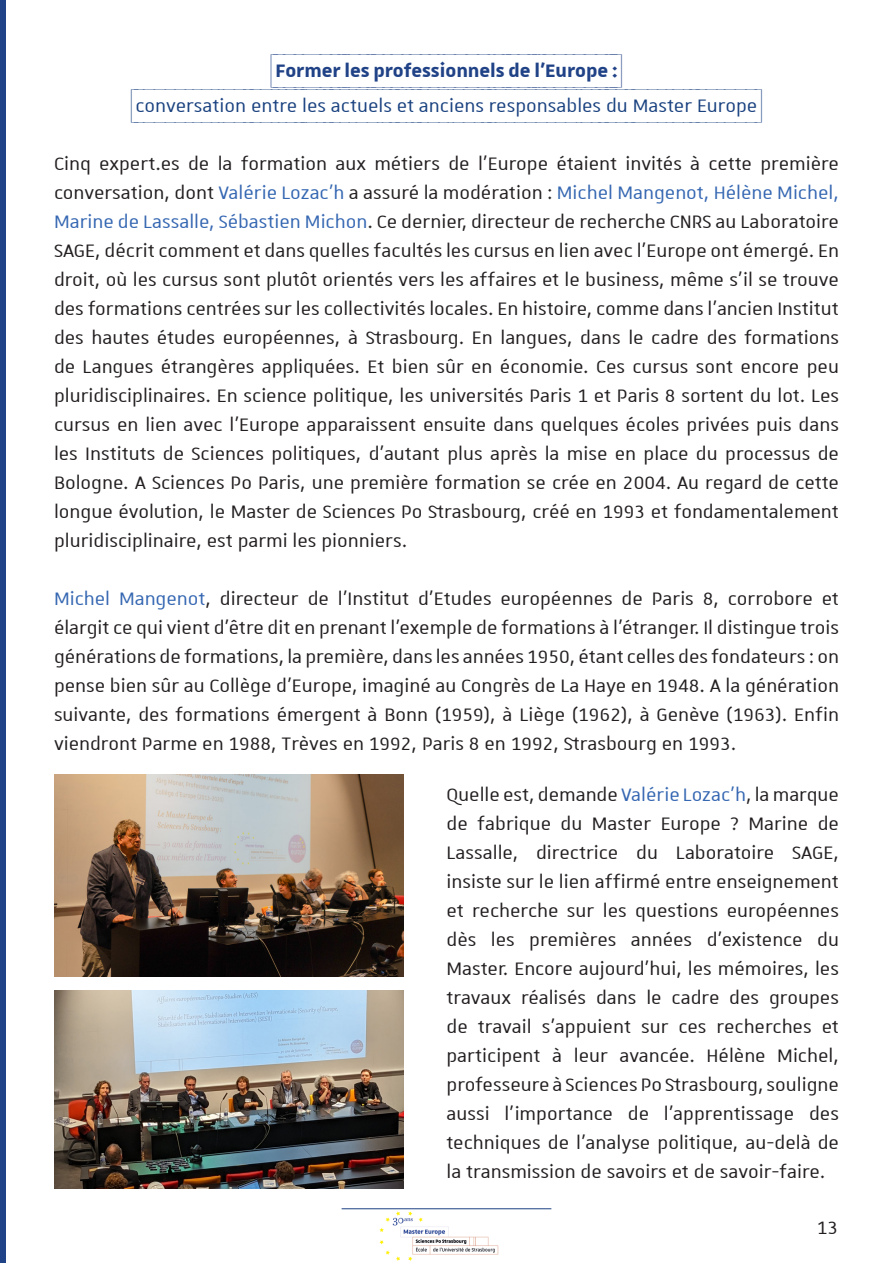
<style>
.page{position:relative;width:893px;height:1263px;background:#fff}
.page>*{position:absolute;margin:0;border:0;box-sizing:border-box;transform-origin:0 0}
.t1{font:24.15px/29px "Unistra A";color:#231f20;text-align:justify}
.t2{font:24.15px "Unistra Encadre";color:#1a4280}
.Titre_principal{font:700 24.15px "Unistra Encadre";color:#204286}
.t3{font:24px "Unistra A";color:#231f20}
.s1{color:#3567b2}
</style>
<div class="page">
<div style="left:0;top:0;width:6px;height:1263px;background:#204286"></div>
<img style="left:379px;top:1211px;width:120px;height:50px">
<hr style="left:342px;top:1208px;width:209px;height:1px;background:#1c4283">
<img style="left:54px;top:990px;width:350px;height:198px">
<img style="left:54px;top:774px;width:350px;height:203px">
<p class="Titre_principal" style="left:271px;top:54px;width:352px">(FORMER_LES_PROFESSIONNELS_DE_L’EUROPE_:)</p>
<p class="t2" style="left:131px;top:89px;width:632px">(CONVERSATION_ENTRE_LES_ACTUELS_ET_ANCIENS_RESPONSABLES_DU_MASTER_EUROPE)</p>
<p class="t1" style="left:54px;top:149px;width:787px">Cinq expert.es de la formation aux métiers de l’Europe étaient invités à cette première conversation, dont <span class="s1">Valérie Lozac’h</span> a assuré la modération : <span class="s1">Michel Mangenot, Hélène Michel, Marine de Lassalle, Sébastien Michon</span>. Ce dernier, directeur de recherche CNRS au Laboratoire SAGE, décrit comment et dans quelles facultés les cursus en lien avec l’Europe ont émergé. En droit, où les cursus sont plutôt orientés vers les affaires et le business, même s’il se trouve des formations centrées sur les collectivités locales. En histoire, comme dans l’ancien Institut des hautes études européennes, à Strasbourg. En langues, dans le cadre des formations de Langues étrangères appliquées. Et bien sûr en économie. Ces cursus sont encore peu pluridisciplinaires. En science politique, les universités Paris 1 et Paris 8 sortent du lot. Les cursus en lien avec l’Europe apparaissent ensuite dans quelques écoles privées puis dans les Instituts de Sciences politiques, d’autant plus après la mise en place du processus de Bologne. A Sciences Po Paris, une première formation se crée en 2004. Au regard de cette longue évolution, le Master de Sciences Po Strasbourg, créé en 1993 et fondamentalement pluridisciplinaire, est parmi les pionniers.</p>
<p class="t1" style="left:54px;top:583px;width:786px"><span class="s1">Michel Mangenot</span>, directeur de l’Institut d’Etudes européennes de Paris 8, corrobore et élargit ce qui vient d’être dit en prenant l’exemple de formations à l’étranger. Il distingue trois générations de formations, la première, dans les années 1950, étant celles des fondateurs : on pense bien sûr au Collège d’Europe, imaginé au Congrès de La Haye en 1948. A la génération suivante, des formations émergent à Bonn (1959), à Liège (1962), à Genève (1963). Enfin viendront Parme en 1988, Trèves en 1992, Paris 8 en 1992, Strasbourg en 1993.</p>
<p class="t1" style="left:446px;top:780px;width:394px">Quelle est, demande <span class="s1">Valérie Lozac’h</span>, la marque de fabrique du Master Europe ? Marine de Lassalle, directrice du Laboratoire SAGE, insiste sur le lien affirmé entre enseignement et recherche sur les questions européennes dès les premières années d’existence du Master. Encore aujourd’hui, les mémoires, les travaux réalisés dans le cadre des groupes de travail s’appuient sur ces recherches et participent à leur avancée. Hélène Michel, professeure à Sciences Po Strasbourg, souligne aussi l’importance de l’apprentissage des techniques de l’analyse politique, au-delà de la transmission de savoirs et de savoir-faire.</p>
<p class="t3" style="left:817px;top:1215px;width:23px">13</p>
</div>
